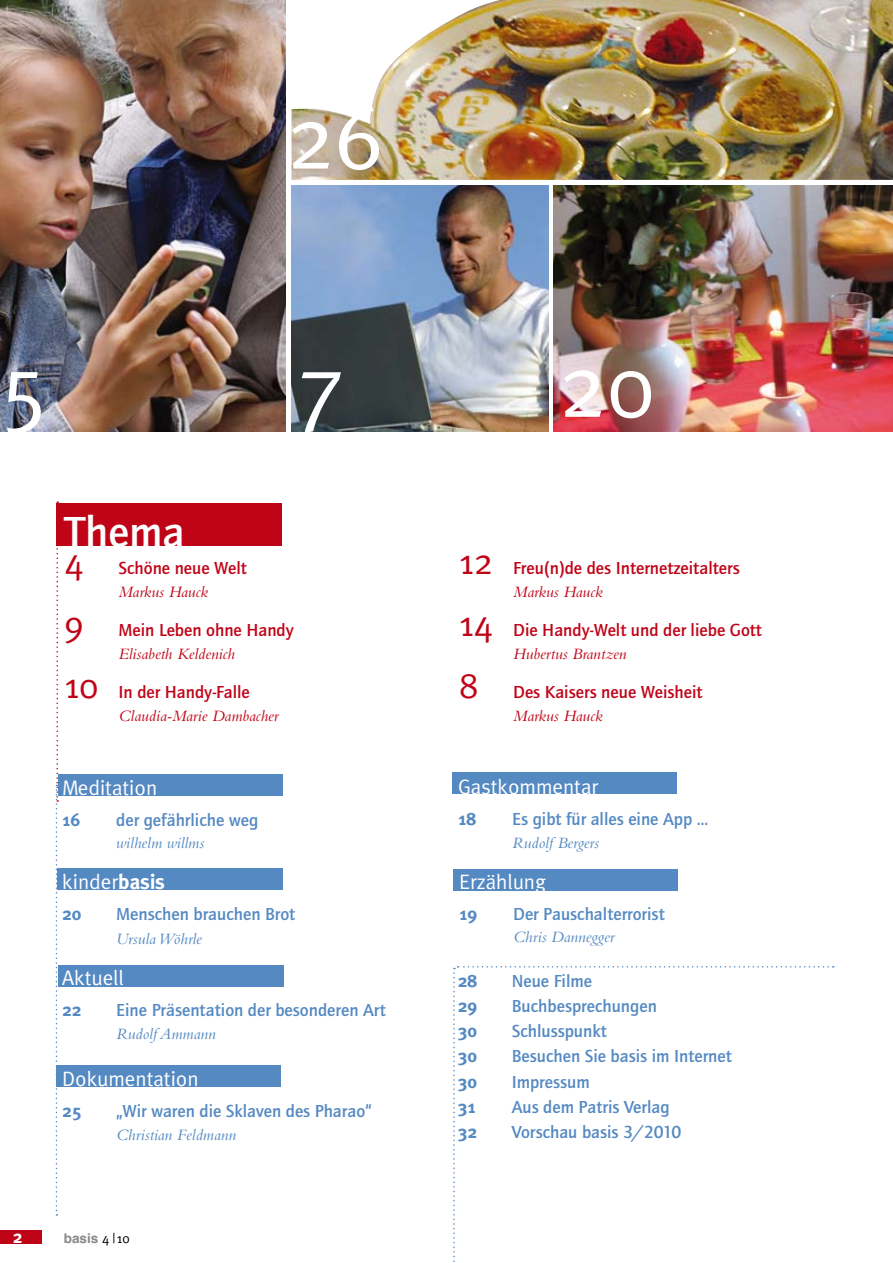
<style>
.page{position:relative;width:893px;height:1263px;background:#fff}
.page>*{position:absolute;margin:0;border:0;box-sizing:border-box;transform-origin:0 0}
.t1{font:90px "Meta";color:#fff}
.t2{font:700 45px "Quay Itc T";color:#fff}
.t3{font:21px "Meta";color:#fff}
.t4{font:700 18px "Quay Itc T";color:#5489c2}
.t5{font:700 18px "Quay Itc T";color:#c00418}
.t6{font:700 18px "Meta";color:#5489c2}
.t7{font:700 18px "Meta";color:#fff}
.t8{font:italic 16.5px "Bembo";color:#c00418}
.t9{font:italic 16.5px "Bembo";color:#5489c2}
.t10{font:700 13.5px "Helvetica";color:#87888a}
.s1{font-family:"Meta";font-weight:400;font-size:36px}
.s2{font-weight:700}
.s3{font-family:"Meta";font-weight:400;color:#000}
</style>
<div class="page">
<img style="left:0;top:0;width:286px;height:431px">
<img style="left:292px;top:185px;width:257px;height:246px">
<img style="left:553px;top:185px;width:340px;height:246px">
<img style="left:291px;top:0;width:602px;height:180px">
<div style="left:56px;top:1065px;width:225px;height:21px;background:#5489c2"></div>
<div style="left:58px;top:868px;width:225px;height:22px;background:#5489c2"></div>
<div style="left:58px;top:965px;width:226px;height:22px;background:#5489c2"></div>
<div style="left:58px;top:774px;width:225px;height:21px;background:#5489c2"></div>
<div style="left:453px;top:869px;width:225px;height:22px;background:#5489c2"></div>
<div style="left:56px;top:503px;width:225px;height:43px;background:#c00418"></div>
<svg style="left:56px;top:501px;width:2px;height:715px"></svg>
<svg style="left:453px;top:966px;width:381px;height:296px"></svg>
<div style="left:452px;top:772px;width:225px;height:22px;background:#5489c2"></div>
<div style="left:0;top:1230px;width:41px;height:14px;background:#c00418"></div>
<h1 class="t1" style="left:286px;top:85px;width:98px">26</h1>
<h1 class="t1" style="left:1px;top:333px;width:50px">5</h1>
<h1 class="t1" style="left:297px;top:334px;width:50px">7</h1>
<h1 class="t1" style="left:558px;top:334px;width:98px">20</h1>
<h2 class="t2" style="left:65px;top:505px;width:122px">Thema</h2>
<p class="t5" style="left:65px;top:558px;width:184px"><span class="s1">4</span> Schöne neue Welt</p>
<p class="t8" style="left:119px;top:582px;width:91px">Markus Hauck</p>
<p class="t5" style="left:65px;top:620px;width:231px"><span class="s1">9</span> Mein Leben ohne Handy</p>
<p class="t8" style="left:119px;top:644px;width:118px">Elisabeth Keldenich</p>
<p class="t5" style="left:65px;top:682px;width:187px"><span class="s1">10</span> In der Handy-Falle</p>
<p class="t8" style="left:119px;top:706px;width:161px">Claudia-Marie Dambacher</p>
<p class="t3" style="left:62px;top:775px;width:97px">Meditation</p>
<p class="t6" style="left:62px;top:809px;width:19px">16</p>
<p class="t4" style="left:116px;top:809px;width:144px">der gefährliche weg</p>
<p class="t9" style="left:116px;top:833px;width:90px">wilhelm willms</p>
<p class="t3" style="left:62px;top:870px;width:104px">kinder<span class="s2">basis</span></p>
<p class="t6" style="left:62px;top:903px;width:21px">20</p>
<p class="t4" style="left:116px;top:903px;width:180px">Menschen brauchen Brot</p>
<p class="t9" style="left:116px;top:929px;width:87px">Ursula Wöhrle</p>
<p class="t3" style="left:62px;top:966px;width:63px">Aktuell</p>
<p class="t6" style="left:62px;top:999px;width:21px">22</p>
<p class="t4" style="left:116px;top:999px;width:271px">Eine Präsentation der besonderen Art</p>
<p class="t9" style="left:116px;top:1024px;width:101px">Rudolf Ammann</p>
<p class="t3" style="left:62px;top:1066px;width:138px">Dokumentation</p>
<p class="t6" style="left:62px;top:1100px;width:21px">25</p>
<p class="t4" style="left:116px;top:1100px;width:257px">„Wir waren die Sklaven des Pharao“</p>
<p class="t9" style="left:116px;top:1125px;width:122px">Christian Feldmann</p>
<p class="t5" style="left:459px;top:558px;width:282px"><span class="s1">12</span> Freu(n)de des Internetzeitalters</p>
<p class="t8" style="left:513px;top:582px;width:91px">Markus Hauck</p>
<p class="t5" style="left:459px;top:620px;width:304px"><span class="s1">14</span> Die Handy-Welt und der liebe Gott</p>
<p class="t8" style="left:513px;top:644px;width:115px">Hubertus Brantzen</p>
<p class="t5" style="left:459px;top:682px;width:245px"><span class="s1">8</span> Des Kaisers neue Weisheit</p>
<p class="t8" style="left:513px;top:706px;width:91px">Markus Hauck</p>
<p class="t3" style="left:458px;top:774px;width:142px">Gastkommentar</p>
<p class="t6" style="left:458px;top:808px;width:19px">18</p>
<p class="t4" style="left:512px;top:808px;width:198px">Es gibt für alles eine App …</p>
<p class="t9" style="left:512px;top:833px;width:88px">Rudolf Bergers</p>
<p class="t3" style="left:459px;top:869px;width:88px">Erzählung</p>
<p class="t6" style="left:459px;top:903px;width:19px">19</p>
<p class="t4" style="left:513px;top:903px;width:153px">Der Pauschalterrorist</p>
<p class="t9" style="left:513px;top:928px;width:102px">Chris Dannegger</p>
<p class="t6" style="left:458px;top:970px;width:21px">28</p>
<p class="t4" style="left:512px;top:970px;width:82px">Neue Filme</p>
<p class="t6" style="left:458px;top:995px;width:21px">29</p>
<p class="t4" style="left:512px;top:995px;width:147px">Buchbesprechungen</p>
<p class="t6" style="left:458px;top:1020px;width:21px">30</p>
<p class="t4" style="left:512px;top:1020px;width:96px">Schlusspunkt</p>
<p class="t6" style="left:458px;top:1045px;width:21px">30</p>
<p class="t4" style="left:512px;top:1046px;width:222px">Besuchen Sie basis im Internet</p>
<p class="t6" style="left:458px;top:1071px;width:21px">30</p>
<p class="t4" style="left:512px;top:1071px;width:79px">Impressum</p>
<p class="t6" style="left:458px;top:1096px;width:19px">31</p>
<p class="t4" style="left:512px;top:1096px;width:159px">Aus dem Patris Verlag</p>
<p class="t6" style="left:458px;top:1121px;width:21px">32</p>
<p class="t4" style="left:512px;top:1121px;width:171px">Vorschau basis 3/2010</p>
<p class="t7" style="left:13px;top:1226px;width:11px">2</p>
<p class="t10" style="left:64px;top:1227px;width:67px">basis <span class="s3">4 | 10</span></p>
</div>
